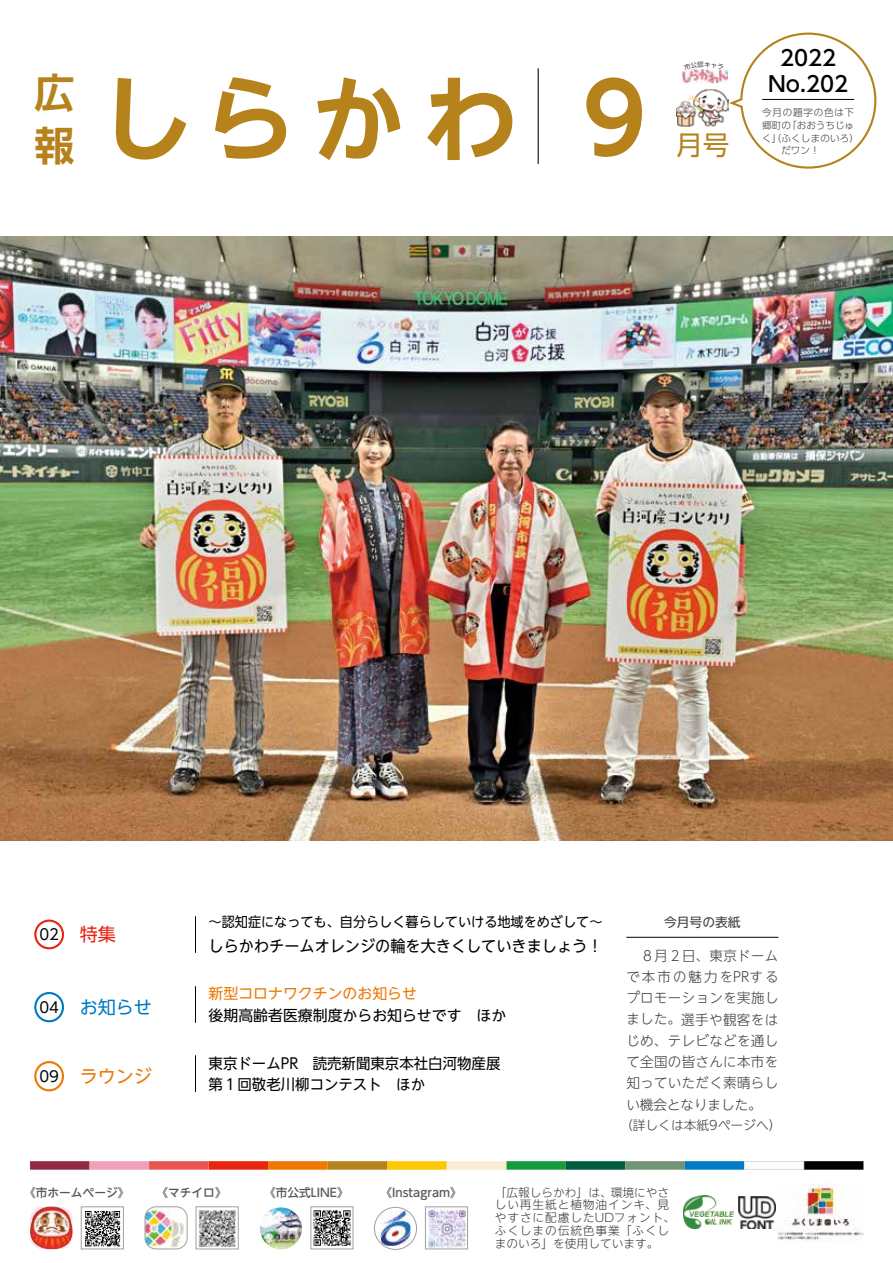
<style>
.page{position:relative;width:893px;height:1263px;background:#fff}
.page>*{position:absolute;margin:0;border:0;box-sizing:border-box;transform-origin:0 0}
.t1{font:700 95.7px "UD Shin Go NT Pro De";color:#b6821c}
.t2{font:700 40.35px/52.5px "UD Shin Go NT Pro De";color:#b6821c}
.t3{font:26.55px "UD Shin Go NT Pro";color:#b6821c}
.t4{font:500 21.3px/25.5px "UD Shin Go NT Pro";color:#000;text-align:center}
.t5{font:18px "UD Shin Go NT Pro";color:#007ac4}
.t6{font:18px "UD Shin Go NT Pro";color:#ee7800}
.t7{font:18px "UD Shin Go NT Pro";color:#e72511}
.t8{font:15.9px "UD Shin Go NT Pro";color:#000;scale:.95 1}
.t9{font:14.85px "UD Shin Go NT Pro";color:#000}
.t10{font:14.85px "UD Shin Go NT Pro";color:#ee7800}
.t11{font:300 13.8px/21.3px "UD Shin Go NT Pro";letter-spacing:.02em;color:#3f3b3a;text-align:justify}
.t12{font:13.8px "UD Shin Go NT Pro";color:#000;scale:.95 1}
.t13{font:300 12.75px "UD Shin Go NT Pro";color:#3f3b3a}
.t14{font:12.75px "UD Shin Go NT Pro";color:#3f3b3a}
.t15{font:300 11.7px/12.8px "UD Shin Go NT Pro";letter-spacing:.075em;color:#3f3b3a}
.t16{font:500 11.7px "UD Shin Go NT Pro";color:#5a5757}
.t17{font:300 11.7px "UD Shin Go NT Pro";color:#3f3b3a}
.t18{font:300 9.6px/12.8px "UD Shin Go Pro";letter-spacing:.015em;color:#3f3b3a}
.t19{font:300 9.6px/12.8px "UD Shin Go Pro";letter-spacing:.075em;color:#3f3b3a;text-align:right}
</style>
<div class="page">
<hr style="left:538px;top:68px;width:1px;height:96px;background:#000">
<img style="left:0;top:237px;width:893px;height:604px">
<img style="left:682px;top:71px;width:2px;height:11px">
<img style="left:676px;top:101px;width:8px;height:26px">
<img style="left:683px;top:1196px;width:50px;height:33px">
<img style="left:738px;top:1196px;width:37px;height:33px">
<img style="left:776px;top:1184px;width:88px;height:57px">
<img style="left:198px;top:1210px;width:38px;height:37px">
<div style="left:196px;top:1206px;width:42px;height:43px;border:1px solid #9fa0a0"></div>
<svg style="left:145px;top:1207px;width:7px;height:8px"></svg>
<div style="left:145px;top:1206px;width:42px;height:43px;border:1px solid #9fa0a0;border-radius:11px"></div>
<img style="left:85px;top:1211px;width:36px;height:36px">
<div style="left:81px;top:1206px;width:43px;height:43px;border:1px solid #9fa0a0"></div>
<svg style="left:30px;top:1206px;width:43px;height:43px"></svg>
<img style="left:30px;top:1206px;width:18px;height:31px">
<img style="left:313px;top:1210px;width:38px;height:36px">
<div style="left:311px;top:1206px;width:42px;height:43px;border:1px solid #9fa0a0"></div>
<img style="left:427px;top:1208px;width:39px;height:39px">
<div style="left:425px;top:1206px;width:43px;height:43px;border:1px solid #9fa0a0"></div>
<div style="left:209px;top:1161px;width:59px;height:9px;background:#e72511"></div>
<div style="left:685px;top:1161px;width:59px;height:9px;background:#007ac4"></div>
<div style="left:268px;top:1161px;width:60px;height:9px;background:#ee7800"></div>
<div style="left:506px;top:1161px;width:60px;height:9px;background:#149b3b"></div>
<div style="left:30px;top:1161px;width:60px;height:9px;background:#922b41"></div>
<div style="left:90px;top:1161px;width:59px;height:9px;background:#f1a0b9"></div>
<div style="left:387px;top:1161px;width:60px;height:9px;background:#fcc800"></div>
<div style="left:149px;top:1161px;width:60px;height:9px;background:#ea5553"></div>
<div style="left:328px;top:1161px;width:59px;height:9px;background:#b6821c"></div>
<div style="left:566px;top:1161px;width:59px;height:9px;background:#005c40"></div>
<div style="left:447px;top:1161px;width:59px;height:9px;background:#f9ecd4"></div>
<div style="left:625px;top:1161px;width:60px;height:9px;background:#709474"></div>
<div style="left:804px;top:1161px;width:59px;height:9px;background:#000"></div>
<div style="left:745px;top:1161px;width:59px;height:8px;background:#fcfbf7"></div>
<div style="left:744px;top:1161px;width:60px;height:9px;border:1px solid #dcdddd"></div>
<hr style="left:626px;top:937px;width:152px;height:1px;background:#000">
<div style="left:34px;top:992px;width:30px;height:30px;border:2px solid #007ac4;border-radius:50%"></div>
<div style="left:34px;top:919px;width:30px;height:30px;border:2px solid #e72511;border-radius:50%"></div>
<div style="left:34px;top:1061px;width:30px;height:30px;border:2px solid #ee7800;border-radius:50%"></div>
<hr style="left:195px;top:1055px;width:1px;height:37px;background:#000">
<hr style="left:195px;top:986px;width:1px;height:37px;background:#000">
<hr style="left:195px;top:916px;width:1px;height:37px;background:#000">
<img style="left:260px;top:1207px;width:42px;height:42px;border-radius:21px">
<svg style="left:374px;top:1207px;width:43px;height:42px"></svg>
<img style="left:381px;top:1211px;width:29px;height:35px">
<div style="left:374px;top:1207px;width:43px;height:42px;border:1px solid #9fa0a0;border-radius:50%"></div>
<svg style="left:684px;top:32px;width:193px;height:137px"></svg>
<h2 class="t2" style="left:34px;top:65px;width:41px">広報</h2>
<h1 class="t1" style="left:97px;top:41px;width:423px">しらかわ</h1>
<h1 class="t1" style="left:566px;top:41px;width:97px">９</h1>
<h3 class="t3" style="left:676px;top:124px;width:55px">月号</h3>
<h3 class="t4" style="left:768px;top:45px;width:81px">2022<br>No.202</h3>
<p class="t19" style="left:762px;top:106px;width:93px">今月の題字の色は下「おおうちじゅ</p>
<p class="t18" style="left:762px;top:118px;width:98px">郷町の<br>く」（ふくしまのいろ(　　だワン!</p>
<p class="t9" style="left:39px;top:922px;width:21px">02</p>
<h3 class="t7" style="left:80px;top:920px;width:38px">特集</h3>
<p class="t9" style="left:39px;top:995px;width:21px">04</p>
<p class="t9" style="left:39px;top:1064px;width:21px">09</p>
<h3 class="t5" style="left:80px;top:992px;width:74px">お知らせ</h3>
<h3 class="t6" style="left:80px;top:1062px;width:74px">ラウンジ</h3>
<p class="t12" style="left:209px;top:910px;width:416px">～認知症になっても、自分らしく暮らしていける地域をめざして~</p>
<p class="t8" style="left:209px;top:933px;width:416px">しらかわチームオレンジの輪を大きくしていきましょう!</p>
<p class="t10" style="left:209px;top:982px;width:210px">新型コロナワクチンのお知らせ</p>
<p class="t9" style="left:209px;top:1003px;width:299px">後期高齢者医療制度からお知らせです　ほか</p>
<p class="t9" style="left:209px;top:1051px;width:293px">東京ドームPR　読売新聞東京本社白河物産展</p>
<p class="t9" style="left:209px;top:1072px;width:218px">第１回敬老川柳コンテスト　ほか</p>
<p class="t14" style="left:664px;top:912px;width:78px">今月号の表紙</p>
<p class="t11" style="left:626px;top:944px;width:154px;text-indent:14px">８月２日、東京ドームで本市の魅力をPRするプロモーションを実施しました。選手や観客をはじめ、テレビなどを通して全国の皆さんに本市を知っていただく素晴らしい機会となりました。</p>
<p class="t13" style="left:620px;top:1115px;width:163px">（詳しくは本紙9ページへ(</p>
<p class="t16" style="left:24px;top:1183px;width:107px">《市ホームページ》</p>
<p class="t16" style="left:157px;top:1183px;width:72px">《マチイロ》</p>
<p class="t16" style="left:264px;top:1183px;width:86px">《市公式LINE》</p>
<p class="t16" style="left:380px;top:1183px;width:83px">《Instagram》</p>
<p class="t17" style="left:495px;top:1183px;width:176px">「広報しらかわ」は、環境にやさ</p>
<p class="t15" style="left:495px;top:1198px;width:182px">しい再生紙と植物油インキ、見やすさに配慮したUDフォント、ふくしまの伝統色事業「ふくしまのいろ」を使用しています。</p>
</div>
